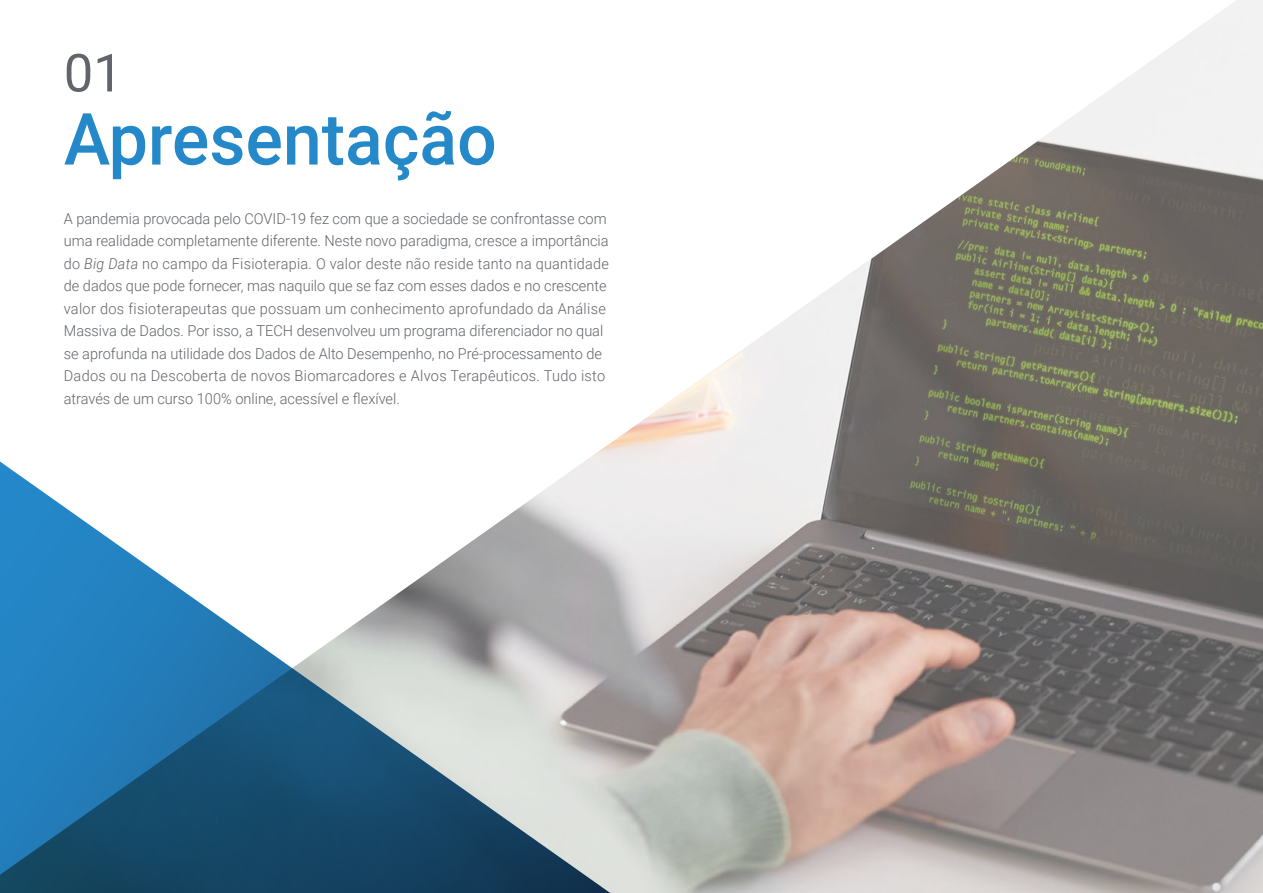
<style>
.page{position:relative;width:1263px;height:893px;background:#fff}
.page>*{position:absolute;margin:0;border:0;box-sizing:border-box;transform-origin:0 0}
.t1{font:500 72px "Roboto";color:#2488c9}
.t2{font:52.5px "Roboto";color:#61646a}
.t3{font:300 15px/22.5px "Roboto";color:#61646a}
.s1{font-style:italic}
</style>
<div class="page">
<img style="left:607px;top:0;width:656px;height:893px">
<svg style="left:0;top:446px;width:640px;height:447px"></svg>
<h2 class="t2" style="left:64px;top:36px;width:61px">01</h2>
<h1 class="t1" style="left:64px;top:89px;width:435px">Apresentação</h1>
<p class="t3" style="left:64px;top:207px;width:547px">A pandemia provocada pelo COVID-19 fez com que a sociedade se confrontasse com uma realidade completamente diferente. Neste novo paradigma, cresce a importância do <span class="s1">Big Data</span> no campo da Fisioterapia. O valor deste não reside tanto na quantidade de dados que pode fornecer, mas naquilo que se faz com esses dados e no crescente valor dos fisioterapeutas que possuam um conhecimento aprofundado da Análise Massiva de Dados. Por isso, a TECH desenvolveu um programa diferenciador no qual se aprofunda na utilidade dos Dados de Alto Desempenho, no Pré-processamento de Dados ou na Descoberta de novos Biomarcadores e Alvos Terapêuticos. Tudo isto através de um curso 100% online, acessível e flexível.</p>
</div>
